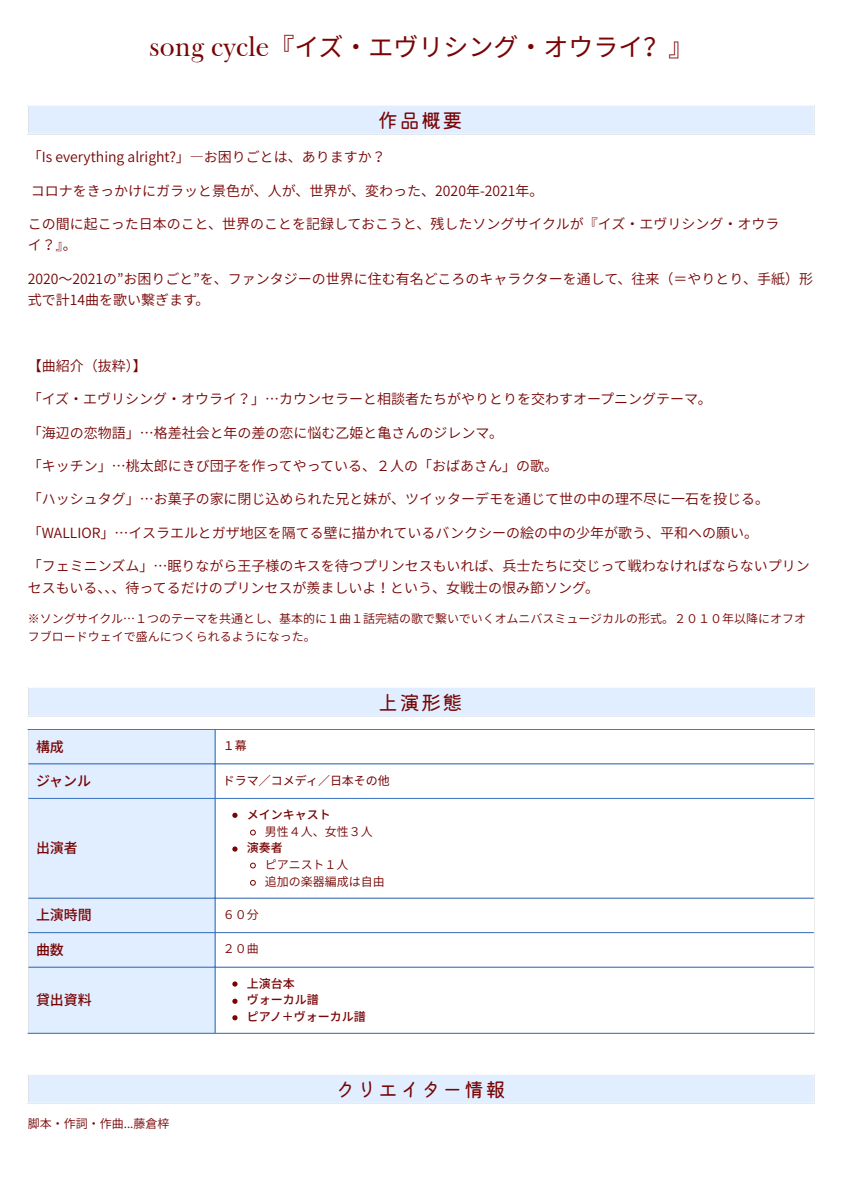
<style>
.page{position:relative;width:842px;height:1190px;background:#fff}
.page>*{position:absolute;margin:0;border:0;box-sizing:border-box;transform-origin:0 0}
.t1{font:25px "Noto Sans CJ Ksc";color:#780404}
.t2{font:20px "Kiwi Maru";letter-spacing:.075em;color:#780404}
.t3{font:600 14px/21px "Noto Sans JP";color:#780404}
.t4{font:500 14px "Noto Sans JP";color:#780404}
.t5{font:600 12px/18px "Noto Sans JP";color:#780404}
.t6{font:500 12px "Noto Sans JP";color:#780404}
.t7{font:12px "Noto Sans JP";color:#780404}
.s1{font-family:"Frys Baskerville BT";font-size:29px}
</style>
<div class="page">
<div style="left:28px;top:105px;width:786px;height:29px;background:#e0eeff"></div>
<svg style="left:28px;top:106px;width:1px;height:28px"></svg>
<svg style="left:814px;top:106px;width:1px;height:28px"></svg>
<hr style="left:28px;top:105px;width:786px;height:1px;background:#fff">
<div style="left:28px;top:687px;width:786px;height:29px;background:#e0eeff"></div>
<svg style="left:28px;top:688px;width:1px;height:28px"></svg>
<svg style="left:814px;top:688px;width:1px;height:28px"></svg>
<hr style="left:28px;top:687px;width:786px;height:1px;background:#fff">
<div style="left:29px;top:730px;width:186px;height:303px;background:#e0eeff"></div>
<svg style="left:232px;top:813px;width:6px;height:5px"></svg>
<svg style="left:250px;top:830px;width:6px;height:5px"></svg>
<svg style="left:232px;top:846px;width:6px;height:6px"></svg>
<svg style="left:250px;top:863px;width:6px;height:5px"></svg>
<svg style="left:250px;top:880px;width:6px;height:6px"></svg>
<svg style="left:232px;top:981px;width:6px;height:6px"></svg>
<svg style="left:232px;top:999px;width:6px;height:5px"></svg>
<svg style="left:232px;top:1015px;width:6px;height:5px"></svg>
<hr style="left:215px;top:730px;width:1px;height:303px;background:#3b75c2">
<hr style="left:28px;top:729px;width:786px;height:1px;background:#3b75c2">
<hr style="left:28px;top:764px;width:786px;height:1px;background:#3b75c2">
<hr style="left:28px;top:798px;width:786px;height:1px;background:#3b75c2">
<hr style="left:28px;top:898px;width:786px;height:1px;background:#3b75c2">
<hr style="left:28px;top:932px;width:786px;height:1px;background:#3b75c2">
<hr style="left:28px;top:967px;width:786px;height:1px;background:#3b75c2">
<hr style="left:28px;top:1033px;width:786px;height:1px;background:#3b75c2">
<div style="left:28px;top:1074px;width:786px;height:29px;background:#e0eeff"></div>
<svg style="left:28px;top:1075px;width:1px;height:28px"></svg>
<svg style="left:814px;top:1075px;width:1px;height:28px"></svg>
<hr style="left:28px;top:1074px;width:786px;height:1px;background:#fff">
<h1 class="t1" style="left:149px;top:27px;width:546px"><span class="s1">song cycle</span>『イズ・エヴリシング・オウライ？』</h1>
<p class="t2" style="left:378px;top:105px;width:86px">作品概要</p>
<h3 class="t3" style="left:28px;top:146px;width:359px">「Is everything alright?」―お困りごとは、ありますか？</h3>
<h3 class="t3" style="left:31px;top:179px;width:514px">コロナをきっかけにガラッと景色が、人が、世界が、変わった、2020年-2021年。</h3>
<h3 class="t3" style="left:28px;top:212px;width:753px">この間に起こった日本のこと、世界のことを記録しておこうと、残したソングサイクルが『イズ・エヴリシング・オウライ？』。</h3>
<h3 class="t3" style="left:28px;top:267px;width:787px">2020～2021の”お困りごと”を、ファンタジーの世界に住む有名どころのキャラクターを通して、往来（＝やりとり、手紙）形式で計14曲を歌い繋ぎます。</h3>
<h3 class="t3" style="left:28px;top:355px;width:120px">【曲紹介（抜粋）】</h3>
<h3 class="t3" style="left:28px;top:388px;width:685px">「イズ・エヴリシング・オウライ？」…カウンセラーと相談者たちがやりとりを交わすオープニングテーマ。</h3>
<h3 class="t3" style="left:28px;top:422px;width:477px">「海辺の恋物語」…格差社会と年の差の恋に悩む乙姫と亀さんのジレンマ。</h3>
<h3 class="t3" style="left:28px;top:455px;width:532px">「キッチン」…桃太郎にきび団子を作ってやっている、２人の「おばあさん」の歌。</h3>
<h3 class="t3" style="left:28px;top:488px;width:743px">「ハッシュタグ」…お菓子の家に閉じ込められた兄と妹が、ツイッターデモを通じて世の中の理不尽に一石を投じる。</h3>
<h3 class="t3" style="left:28px;top:521px;width:732px">「WALLIOR」…イスラエルとガザ地区を隔てる壁に描かれているバンクシーの絵の中の少年が歌う、平和への願い。</h3>
<h3 class="t3" style="left:28px;top:554px;width:783px;line-height:21.8px">「フェミニンズム」…眠りながら王子様のキスを待つプリンセスもいれば、兵士たちに交じって戦わなければならないプリンセスもいる、、、待ってるだけのプリンセスが羨ましいよ！という、女戦士の恨み節ソング。</h3>
<p class="t5" style="left:28px;top:608px;width:780px">※ソングサイクル…１つのテーマを共通とし、基本的に１曲１話完結の歌で繋いでいくオムニバスミュージカルの形式。２０１０年以降にオフオフブロードウェイで盛んにつくられるようになった。</p>
<p class="t2" style="left:378px;top:687px;width:86px">上演形態</p>
<p class="t4" style="left:36px;top:735px;width:29px">構成</p>
<p class="t7" style="left:223px;top:736px;width:25px">１幕</p>
<p class="t4" style="left:36px;top:770px;width:57px">ジャンル</p>
<p class="t7" style="left:223px;top:771px;width:168px">ドラマ／コメディ／日本その他</p>
<p class="t4" style="left:36px;top:837px;width:43px">出演者</p>
<p class="t6" style="left:247px;top:805px;width:85px">メインキャスト</p>
<p class="t5" style="left:265px;top:821px;width:109px">男性４人、女性３人</p>
<p class="t6" style="left:247px;top:838px;width:37px">演奏者</p>
<p class="t5" style="left:265px;top:855px;width:84px">ピアニスト１人</p>
<p class="t5" style="left:265px;top:872px;width:121px">追加の楽器編成は自由</p>
<p class="t4" style="left:36px;top:904px;width:57px">上演時間</p>
<p class="t5" style="left:223px;top:905px;width:37px">６０分</p>
<p class="t4" style="left:36px;top:938px;width:29px">曲数</p>
<p class="t5" style="left:223px;top:939px;width:37px">２０曲</p>
<p class="t4" style="left:36px;top:989px;width:57px">貸出資料</p>
<p class="t6" style="left:247px;top:974px;width:49px">上演台本</p>
<p class="t6" style="left:247px;top:990px;width:73px">ヴォーカル譜</p>
<p class="t6" style="left:247px;top:1007px;width:120px">ピアノ＋ヴォーカル譜</p>
<p class="t5" style="left:28px;top:1114px;width:143px">脚本・作詞・作曲...藤倉梓</p>
<p class="t2" style="left:335px;top:1074px;width:172px">クリエイター情報</p>
</div>
